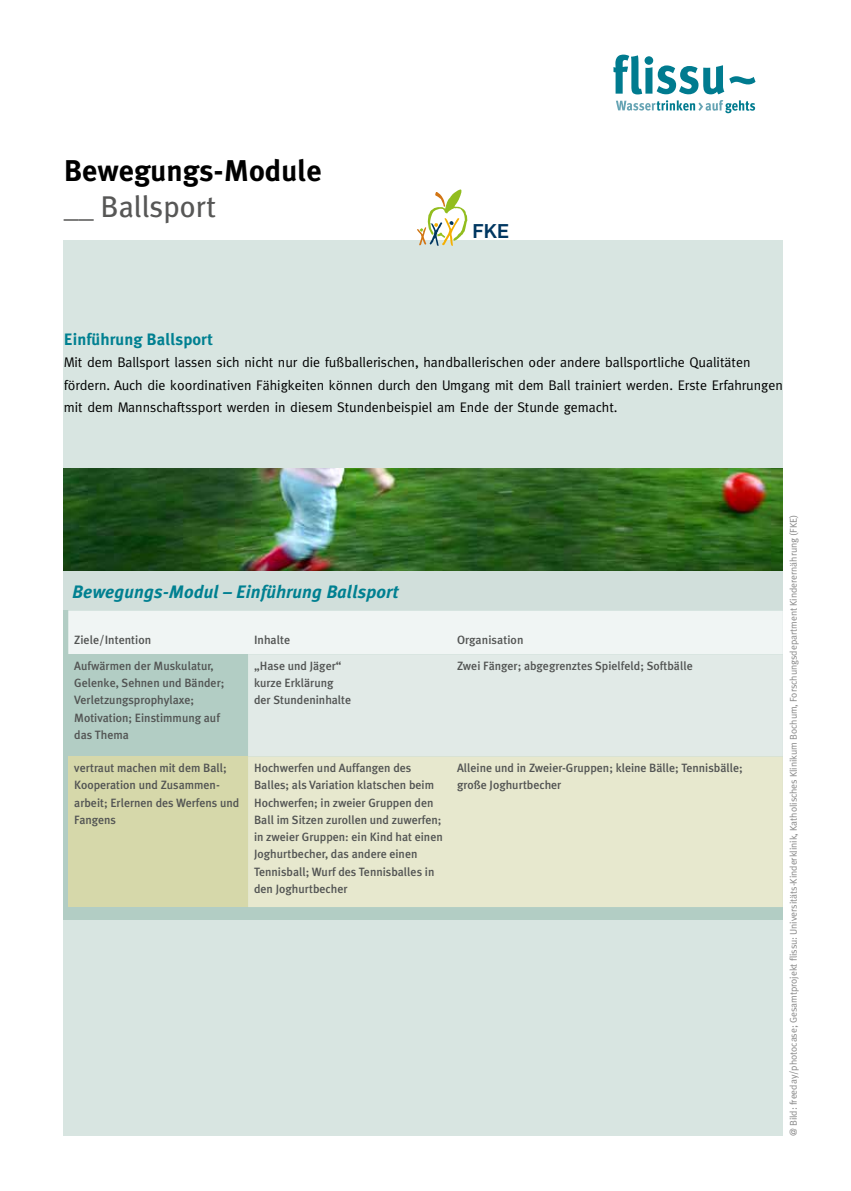
<style>
.page{position:relative;width:851px;height:1191px;background:#fff}
.page>*{position:absolute;margin:0;border:0;box-sizing:border-box;transform-origin:0 0}
.t1{font:700 30px "Meta Plus";color:#000}
.t2{font:30px "Meta Plus";color:#575756}
.t3{font:700 19.5px "Rub Flama";color:#003761}
.t4{font:italic 700 18px "Meta Plus";letter-spacing:.005em;color:#008091}
.t5{font:700 16.5px "Meta Plus";letter-spacing:.005em;color:#008091}
.t6{font:13.95px/22.5px "Meta";color:#000}
.t7{font:500 12px/17.2px "Meta Plus";color:#525453}
.t8{font:9.75px "Meta Plus Normal";letter-spacing:-.005em;color:#878787}
</style>
<div class="page">
<svg style="left:613px;top:55px;width:142px;height:39px"></svg>
<svg style="left:616px;top:100px;width:139px;height:13px"></svg>
<div style="left:64px;top:240px;width:718px;height:896px;background:#d8e5e1"></div>
<div style="left:64px;top:570px;width:718px;height:131px;background:#d1dfdb"></div>
<div style="left:64px;top:610px;width:718px;height:309px;background:#b2cdc4"></div>
<div style="left:68px;top:610px;width:714px;height:44px;background:#f0f5f4"></div>
<div style="left:248px;top:654px;width:534px;height:102px;background:#e1eae7"></div>
<div style="left:68px;top:756px;width:180px;height:151px;background:#d6d8aa"></div>
<div style="left:248px;top:756px;width:534px;height:151px;background:#e7e8ce"></div>
<img style="left:64px;top:468px;width:718px;height:102px">
<svg style="left:417px;top:189px;width:50px;height:57px"></svg>
<h1 class="t1" style="left:64px;top:153px;width:259px">Bewegungs-Module</h1>
<h1 class="t2" style="left:64px;top:189px;width:154px">__ Ballsport</h1>
<h2 class="t3" style="left:472px;top:217px;width:38px">FKE</h2>
<h3 class="t5" style="left:64px;top:329px;width:151px">Einführung Ballsport</h3>
<p class="t6" style="left:64px;top:351px;width:720px">Mit dem Ballsport lassen sich nicht nur die fußballerischen, handballerischen oder andere ballsportliche Qualitäten fördern. Auch die koordinativen Fähigkeiten können durch den Umgang mit dem Ball trainiert werden. Erste Erfahrungen mit dem Mannschaftssport werden in diesem Stundenbeispiel am Ende der Stunde gemacht.</p>
<h3 class="t4" style="left:72px;top:581px;width:328px">Bewegungs-Modul – Einführung Ballsport</h3>
<p class="t7" style="left:74px;top:631px;width:78px">Ziele/Intention</p>
<p class="t7" style="left:254px;top:631px;width:38px">Inhalte</p>
<p class="t7" style="left:457px;top:631px;width:68px">Organisation</p>
<p class="t7" style="left:74px;top:657px;width:152px">Aufwärmen der Muskulatur,<br>Gelenke, Sehnen und Bänder;<br>Verletzungsprophylaxe;<br>Motivation; Einstimmung auf das Thema</p>
<p class="t7" style="left:254px;top:657px;width:99px">„Hase und Jäger“ kurze Erklärung der Stundeninhalte</p>
<p class="t7" style="left:457px;top:657px;width:237px">Zwei Fänger; abgegrenztes Spielfeld; Softbälle</p>
<p class="t7" style="left:74px;top:759px;width:167px">vertraut machen mit dem Ball;<br>Kooperation und Zusammen&shy;arbeit; Erlernen des Werfens und<br>Fangens</p>
<p class="t7" style="left:254px;top:759px;width:190px">Hochwerfen und Auffangen des Balles; als Variation klatschen beim Hochwerfen; in zweier Gruppen den Ball im Sitzen zurollen und zuwerfen; in zweier Gruppen: ein Kind hat einen Joghurtbecher, das andere einen Tennisball; Wurf des Tennisballes in den Joghurtbecher</p>
<p class="t7" style="left:457px;top:759px;width:287px">Alleine und in Zweier-Gruppen; kleine Bälle; Tennisbälle; große Joghurtbecher</p>
<p class="t8" style="left:787px;top:1136px;width:623px;rotate:-90deg">@ Bild: freeday/photocase; Gesamtprojekt flissu: Universitäts-Kinderklinik, Katholisches Klinikum Bochum, Forschungsdepartment Kinderernährung (FKE)</p>
</div>
